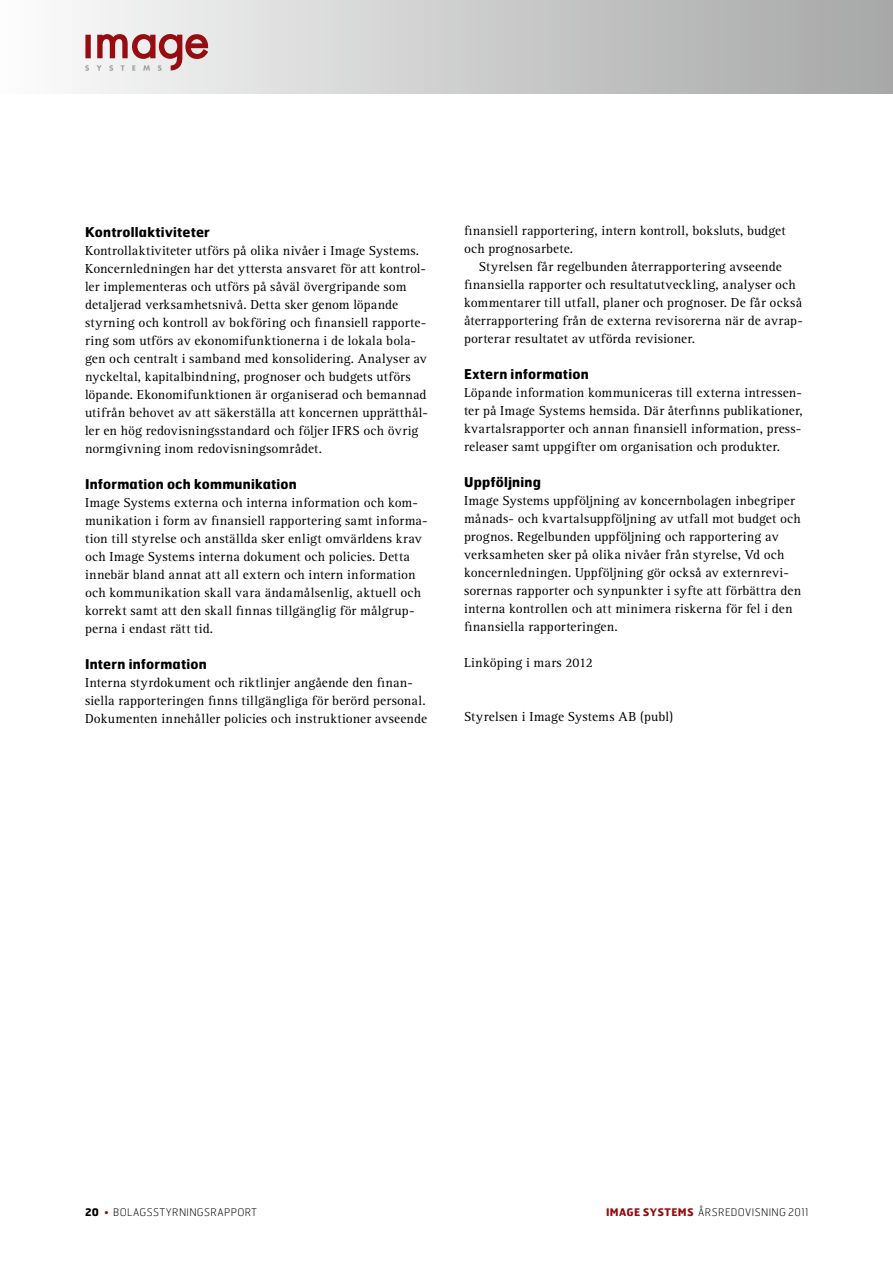
<style>
.page{position:relative;width:893px;height:1263px;background:#fff}
.page>*{position:absolute;margin:0;border:0;box-sizing:border-box;transform-origin:0 0}
.t1{font:13.5px/18px "Rotis Serif";letter-spacing:.015em;color:#000}
.t2{font:700 13.5px "Hermes";letter-spacing:.015em;color:#000}
.t3{font:100 10.5px "Hermes";letter-spacing:.03em;color:#000}
.s1{font-weight:700}
.s2{color:#970c10}
.s3{font-weight:700;color:#970c10}
</style>
<div class="page">
<div style="left:0;top:0;width:893px;height:94px;background:linear-gradient(to right,#fcfcfc,#a5a5a6)"></div>
<svg style="left:85px;top:34px;width:123px;height:37px"></svg>
<p class="t2" style="left:85px;top:223px;width:126px">Kontrollaktiviteter</p>
<p class="t1" style="left:85px;top:241px;width:345px">Kontrollaktiviteter utförs på olika nivåer i Image Systems.<br>Koncernledningen har det yttersta ansvaret för att kontrol&shy;ler implementeras och utförs på såväl övergripande som detaljerad verksamhetsnivå. Detta sker genom löpande styrning och kontroll av bokföring och finansiell rapporte&shy;ring som utförs av ekonomifunktionerna i de lokala bola&shy;gen och centralt i samband med konsolidering. Analyser av nyckeltal, kapitalbindning, prognoser och budgets utförs löpande. Ekonomifunktionen är organiserad och bemannad utifrån behovet av att säkerställa att koncernen upprätthål&shy;ler en hög redovisningsstandard och följer IFRS och övrig normgivning inom redovisningsområdet.</p>
<p class="t2" style="left:85px;top:475px;width:213px">Information och kommunikation</p>
<p class="t1" style="left:85px;top:493px;width:344px">Image Systems externa och interna information och kom&shy;munikation i form av finansiell rapportering samt informa&shy;tion till styrelse och anställda sker enligt omvärldens krav och Image Systems interna dokument och policies. Detta innebär bland annat att all extern och intern information och kommunikation skall vara ändamålsenlig, aktuell och korrekt samt att den skall finnas tillgänglig för målgrup&shy;perna i endast rätt tid.</p>
<p class="t2" style="left:85px;top:655px;width:123px">Intern information</p>
<p class="t1" style="left:85px;top:673px;width:343px">Interna styrdokument och riktlinjer angående den finan&shy;siella rapporteringen finns tillgängliga för berörd personal.<br>Dokumenten innehåller policies och instruktioner avseende</p>
<p class="t1" style="left:464px;top:222px;width:323px">finansiell rapportering, intern kontroll, boksluts, budget och prognosarbete.</p>
<p class="t1" style="left:464px;top:258px;width:340px;text-indent:15px">Styrelsen får regelbunden återrapportering avseende finansiella rapporter och resultatutveckling, analyser och kommentarer till utfall, planer och prognoser. De får också återrapportering från de externa revisorerna när de avrap&shy;porterar resultatet av utförda revisioner.</p>
<p class="t2" style="left:464px;top:365px;width:126px">Extern information</p>
<p class="t1" style="left:464px;top:384px;width:340px;text-align:justify">Löpande information kommuniceras till externa intressen&shy;ter på Image Systems hemsida. Där återfinns publikationer, kvartalsrapporter och annan finansiell information, press&shy;releaser samt uppgifter om organisation och produkter.</p>
<p class="t2" style="left:464px;top:473px;width:78px">Uppföljning</p>
<p class="t1" style="left:464px;top:492px;width:339px">Image Systems uppföljning av koncernbolagen inbegriper månads- och kvartalsuppföljning av utfall mot budget och prognos. Regelbunden uppföljning och rapportering av verksamheten sker på olika nivåer från styrelse, Vd och koncernledningen. Uppföljning gör också av externrevi&shy;sorernas rapporter och synpunkter i syfte att förbättra den interna kontrollen och att minimera riskerna för fel i den finansiella rapporteringen.</p>
<p class="t1" style="left:464px;top:654px;width:130px">Linköping i mars 2012</p>
<p class="t1" style="left:464px;top:708px;width:211px">Styrelsen i Image Systems AB (publ)</p>
<p class="t3" style="left:85px;top:1206px;width:172px"><span class="s1">20</span> <span class="s2">•</span> BOLAGSSTYRNINGSRAPPORT</p>
<p class="t3" style="left:606px;top:1206px;width:204px"><span class="s3">image systems</span> ÅRSREDOVISNING 2011</p>
</div>
